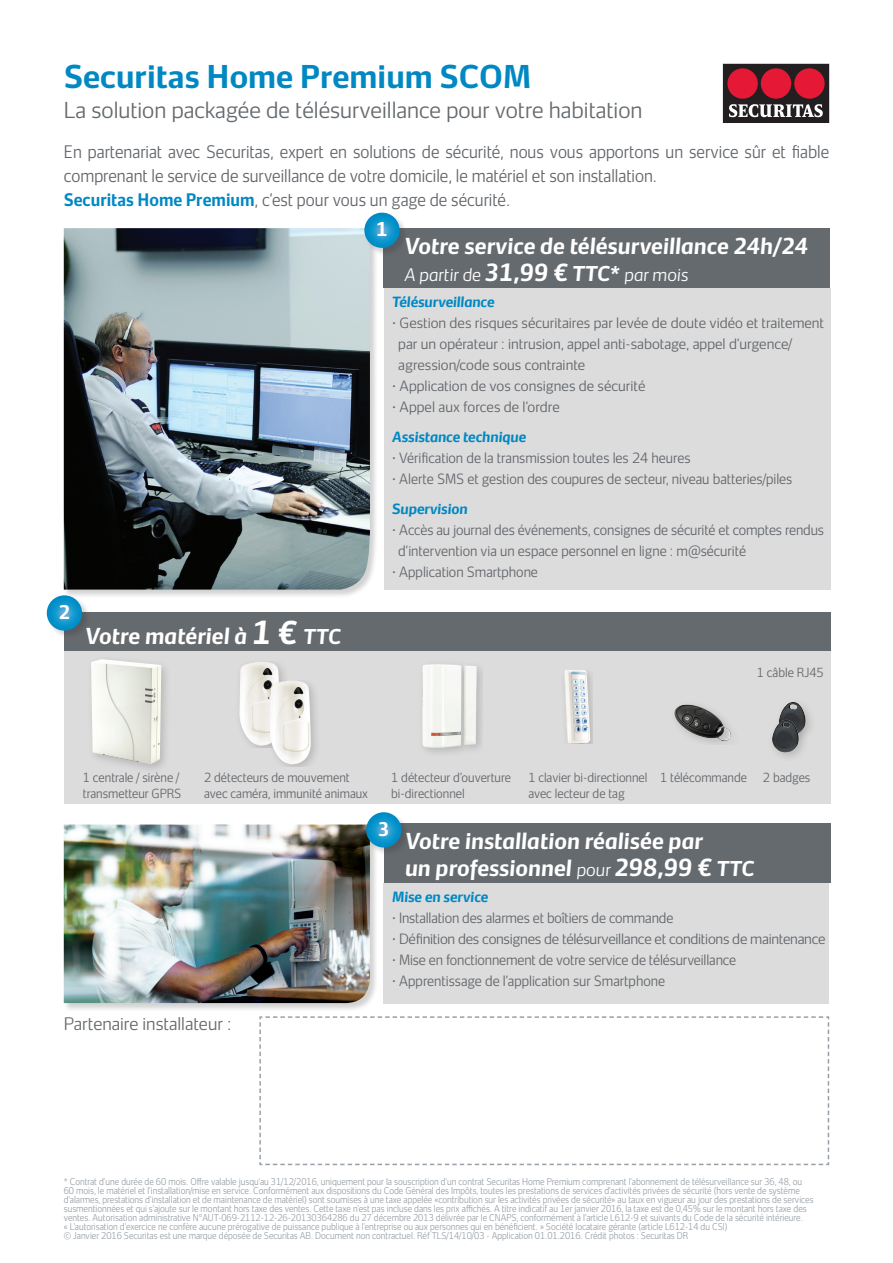
<style>
.page{position:relative;width:893px;height:1263px;background:#fff}
.page>*{position:absolute;margin:0;border:0;box-sizing:border-box;transform-origin:0 0}
.t1{font:700 30px "Securitas Sans";color:#0088c3}
.t2{font:italic 700 21px/27px "Securitas Sans";color:#fff}
.t3{font:300 21px "Securitas Sans";color:#656a6e}
.t4{font:700 18px "Securitas Sans";color:#fff}
.t5{font:300 16.5px/24px "Securitas Sans";color:#61656a;scale:.94 1}
.t6{font:italic 300 16.5px "Securitas Sans";color:#fff}
.t7{font:300 16.5px "Securitas Sans";color:#656a6e}
.t8{font:300 13.5px/21px "Securitas Sans";color:#61656a;scale:.95 1}
.t9{font:300 13.5px/21px "Securitas Sans";color:#61656a}
.t10{font:300 13.5px "Securitas Sans";letter-spacing:-.02em;color:#61656a;scale:.95 1}
.t11{font:italic 700 13.5px "Securitas Sans TT";letter-spacing:-.01em;color:#0088c3}
.t12{font:300 12px/16.5px "Securitas Sans";color:#61656a;scale:.95 1}
.t13{font:300 9px/9px "Securitas Sans";color:#98a0a7;scale:.91 1}
.s1{font-weight:700;color:#0088c3}
.s2{font-weight:700;font-size:22.5px}
.s3{font-weight:700;font-size:19.5px}
.s4{font-size:30px}
.s5{font-size:19.5px}
.s6{font-weight:300;font-size:16.5px}
.s7{font-size:22.5px}
</style>
<div class="page">
<div style="left:64px;top:651px;width:766px;height:153px;background:#dcdcdc"></div>
<svg style="left:723px;top:64px;width:106px;height:59px;background:#7b323d"></svg>
<svg style="left:259px;top:1016px;width:571px;height:150px"></svg>
<div style="left:235px;top:661px;width:54px;height:86px;background:#231f20;opacity:.2"></div>
<img style="left:239px;top:662px;width:41px;height:83px">
<div style="left:86px;top:654px;width:86px;height:121px;background:#231f20;opacity:.2"></div>
<img style="left:91px;top:662px;width:70px;height:102px">
<div style="left:562px;top:670px;width:31px;height:73px;background:#231f20;opacity:.2"></div>
<img style="left:564px;top:670px;width:26px;height:73px">
<img style="left:780px;top:702px;width:25px;height:13px">
<img style="left:674px;top:705px;width:57px;height:36px">
<div style="left:265px;top:680px;width:54px;height:86px;background:#231f20;opacity:.2"></div>
<img style="left:270px;top:680px;width:41px;height:84px">
<div style="left:418px;top:659px;width:65px;height:97px;background:#231f20;opacity:.2"></div>
<img style="left:418px;top:662px;width:65px;height:87px">
<div style="left:767px;top:715px;width:43px;height:48px;background:#231f20;opacity:.2"></div>
<img style="left:772px;top:720px;width:27px;height:32px">
<div style="left:63px;top:824px;width:316px;height:188px;background:#231f20;opacity:.2"></div>
<img style="left:64px;top:824px;width:307px;height:180px">
<div style="left:384px;top:823px;width:446px;height:60px;background:#656a6e"></div>
<div style="left:384px;top:288px;width:446px;height:302px;background:#dcdcdc"></div>
<div style="left:63px;top:228px;width:316px;height:370px;background:#231f20;opacity:.2"></div>
<img style="left:64px;top:228px;width:306px;height:362px">
<div style="left:384px;top:883px;width:445px;height:120px;background:#dcdcdc"></div>
<div style="left:64px;top:612px;width:766px;height:39px;background:#656a6e"></div>
<div style="left:46px;top:595px;width:45px;height:44px;background:#231f20;opacity:.2"></div>
<svg style="left:47px;top:595px;width:35px;height:36px"></svg>
<div style="left:383px;top:228px;width:446px;height:60px;background:#656a6e"></div>
<div style="left:364px;top:212px;width:44px;height:44px;background:#231f20;opacity:.2"></div>
<svg style="left:364px;top:213px;width:36px;height:35px"></svg>
<div style="left:366px;top:812px;width:44px;height:44px;background:#231f20;opacity:.2"></div>
<svg style="left:366px;top:812px;width:35px;height:35px"></svg>
<h1 class="t1" style="left:64px;top:50px;width:469px">Securitas Home Premium SCOM</h1>
<h2 class="t3" style="left:64px;top:92px;width:580px">La solution packagée de télésurveillance pour votre habitation</h2>
<p class="t5" style="left:64px;top:138px;width:816px">En partenariat avec Securitas, expert en solutions de sécurité, nous vous apportons un service sûr et fiable comprenant le service de surveillance de votre domicile, le matériel et son installation.<br><span class="s1">Securitas Home Premium</span>, c’est pour vous un gage de sécurité.</p>
<h3 class="t4" style="left:376px;top:214px;width:13px">1</h3>
<h2 class="t2" style="left:404px;top:230px;width:406px">Votre service de télésurveillance 24h/24</h2>
<h3 class="t6" style="left:404px;top:260px;width:286px">A partir de <span class="s2">31,99 €</span> <span class="s3">TTC*</span> par mois</h3>
<h3 class="t4" style="left:58px;top:596px;width:13px">2</h3>
<h2 class="t2" style="left:85px;top:620px;width:258px">Votre matériel à <span class="s4">1 €</span> <span class="s5">TTC</span></h2>
<h3 class="t11" style="left:392px;top:290px;width:104px">Télésurveillance</h3>
<h3 class="t9" style="left:398px;top:311px;width:427px;text-indent:-6px">• Gestion des risques sécuritaires par levée de doute vidéo et traitement par un opérateur : intrusion, appel anti-sabotage, appel d’urgence/ agression/code sous contrainte</h3>
<h3 class="t9" style="left:392px;top:374px;width:255px">• Application de vos consignes de sécurité</h3>
<h3 class="t9" style="left:392px;top:395px;width:169px">• Appel aux forces de l’ordre</h3>
<h3 class="t11" style="left:392px;top:425px;width:136px">Assistance technique</h3>
<h3 class="t8" style="left:392px;top:446px;width:315px">• Vérification de la transmission toutes les 24 heures</h3>
<h3 class="t8" style="left:392px;top:467px;width:423px">• Alerte SMS et gestion des coupures de secteur, niveau batteries/piles</h3>
<h3 class="t11" style="left:392px;top:497px;width:77px">Supervision</h3>
<h3 class="t8" style="left:398px;top:518px;width:450px;text-indent:-6px">• Accès au journal des événements, consignes de sécurité et comptes rendus d’intervention via un espace personnel en ligne : m@sécurité</h3>
<h3 class="t8" style="left:392px;top:560px;width:155px">• Application Smartphone</h3>
<h3 class="t12" style="left:757px;top:663px;width:72px">1 câble RJ45</h3>
<h3 class="t12" style="left:83px;top:767px;width:105px">1 centrale / sirène / transmetteur GPRS</h3>
<h3 class="t12" style="left:204px;top:767px;width:174px">2 détecteurs de mouvement avec caméra, immunité animaux</h3>
<h3 class="t12" style="left:391px;top:767px;width:128px">1 détecteur d’ouverture bi-directionnel</h3>
<h3 class="t12" style="left:528px;top:767px;width:127px">1 clavier bi-directionnel avec lecteur de tag</h3>
<h3 class="t12" style="left:660px;top:767px;width:93px">1 télécommande</h3>
<h3 class="t12" style="left:763px;top:767px;width:51px">2 badges</h3>
<h3 class="t4" style="left:378px;top:813px;width:13px">3</h3>
<h2 class="t2" style="left:405px;top:825px;width:351px">Votre installation réalisée par<br>un professionnel <span class="s6">pour</span> <span class="s7">298,99 €</span> <span class="s5">TTC</span></h2>
<h3 class="t11" style="left:392px;top:885px;width:98px">Mise en service</h3>
<h3 class="t8" style="left:392px;top:906px;width:297px">• Installation des alarmes et boîtiers de commande</h3>
<h3 class="t10" style="left:392px;top:928px;width:457px">• Définition des consignes de télésurveillance et conditions de maintenance</h3>
<h3 class="t8" style="left:392px;top:948px;width:363px">• Mise en fonctionnement de votre service de télésurveillance</h3>
<h3 class="t8" style="left:392px;top:969px;width:289px">• Apprentissage de l’application sur Smartphone</h3>
<h3 class="t7" style="left:64px;top:1009px;width:169px">Partenaire installateur :</h3>
<p class="t13" style="left:64px;top:1176px;width:825px">* Contrat d’une durée de 60 mois. Offre valable jusqu’au 31/12/2016, uniquement pour la souscription d’un contrat Securitas Home Premium comprenant l’abonnement de télésurveillance sur 36, 48, ou 60 mois, le matériel et l’installation/mise en service. Conformément aux dispositions du Code Général des Impôts, toutes les prestations de services d’activités privées de sécurité (hors vente de système d’alarmes, prestations d’installation et de maintenance de matériel) sont soumises à une taxe appelée «contribution sur les activités privées de sécurité» au taux en vigueur au jour des prestations de services susmentionnées et qui s’ajoute sur le montant hors taxe des ventes. Cette taxe n’est pas incluse dans les prix affichés. A titre indicatif au 1er janvier 2016, la taxe est de 0,45% sur le montant hors taxe des ventes. Autorisation administrative N°AUT-069-2112-12-26-20130364286 du 27 décembre 2013 délivrée par le CNAPS, conformément à l’article L612-9 et suivants du Code de la sécurité intérieure.<br>« L’autorisation d’exercice ne confère aucune prérogative de puissance publique à l’entreprise ou aux personnes qui en bénéficient. » Société locataire gérante (article L612-14 du CSI)<br>© Janvier 2016 Securitas est une marque déposée de Securitas AB. Document non contractuel. Réf TLS/14/10/03 - Application 01.01.2016. Crédit photos : Securitas DR</p>
</div>
